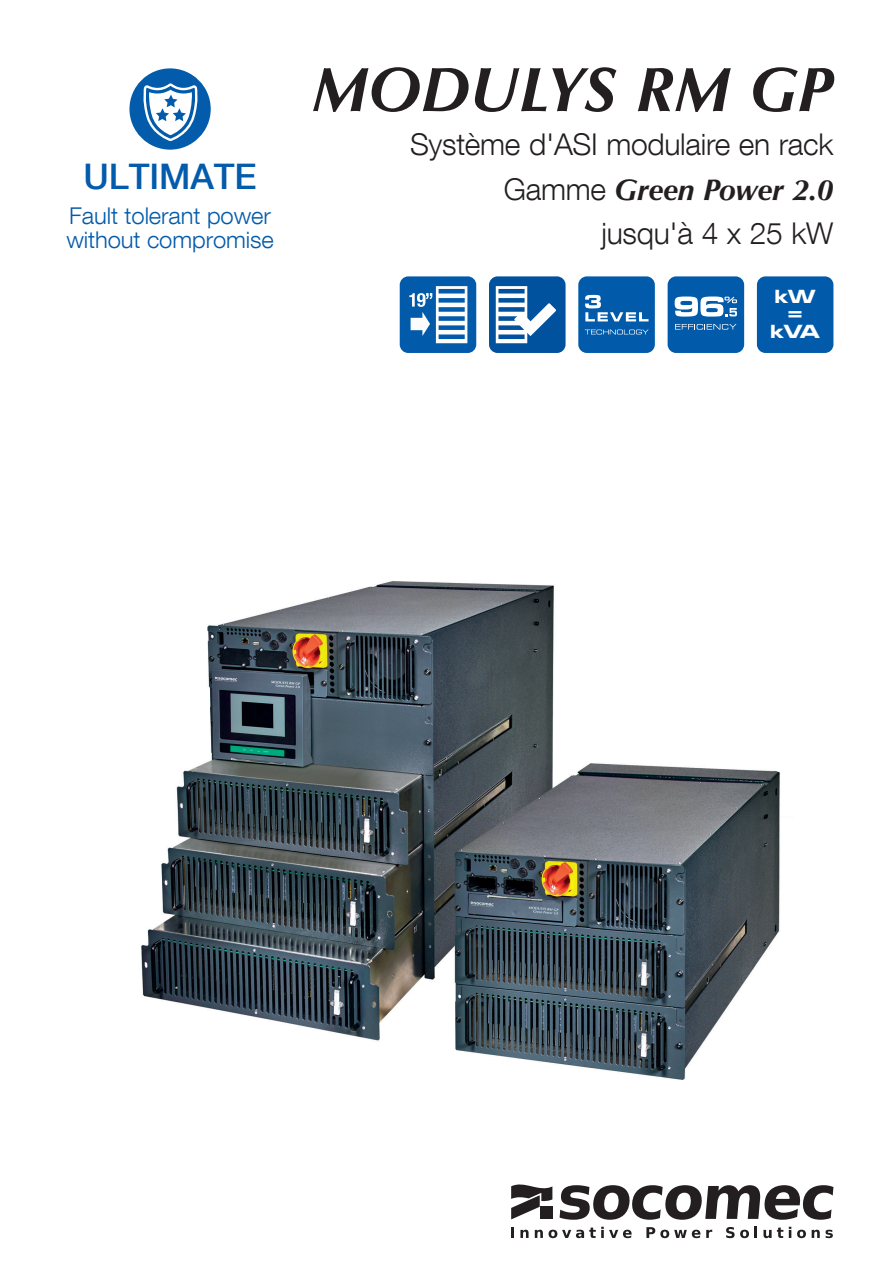
<style>
.page{position:relative;width:893px;height:1263px;background:#fff}
.page>*{position:absolute;margin:0;border:0;box-sizing:border-box;transform-origin:0 0}
.t1{font:italic 700 63px "Optima LT Std";color:#231f20}
.t2{font:500 35.25px "Helvetica Neue LT Com";letter-spacing:-.005em;color:#035bab}
.t3{font:300 30px "Helvetica Neue LT Com";letter-spacing:-.01em;color:#231f20}
.t4{font:italic 700 30px "Optima LT Std";letter-spacing:-.015em;color:#231f20}
.t5{font:300 23.1px/24.2px "Helvetica Neue LT Com";letter-spacing:-.005em;color:#035bab}
.t6{font:19.8px/17.4px "Microgramma D Bold Exte";color:#fff;text-align:center}
.s1{font-family:"Helvetica Neue LT Com";font-weight:300;font-style:normal}
</style>
<div class="page">
<svg style="left:560px;top:1185px;width:273px;height:35px"></svg>
<svg style="left:511px;top:1227px;width:3px;height:11px"></svg>
<svg style="left:520px;top:1230px;width:9px;height:8px"></svg>
<svg style="left:535px;top:1227px;width:97px;height:11px"></svg>
<svg style="left:646px;top:1227px;width:54px;height:11px"></svg>
<svg style="left:706px;top:1230px;width:6px;height:8px"></svg>
<svg style="left:726px;top:1227px;width:23px;height:11px"></svg>
<svg style="left:755px;top:1227px;width:2px;height:11px"></svg>
<svg style="left:763px;top:1227px;width:20px;height:11px"></svg>
<svg style="left:789px;top:1227px;width:2px;height:11px"></svg>
<svg style="left:797px;top:1230px;width:9px;height:8px"></svg>
<svg style="left:812px;top:1230px;width:21px;height:8px"></svg>
<svg style="left:511px;top:1184px;width:41px;height:35px"></svg>
<div style="left:540px;top:1206px;width:12px;height:13px;background:#231f20"></div>
<div style="left:400px;top:276px;width:76px;height:77px;background:#015aaa;border-radius:9px"></div>
<svg style="left:409px;top:286px;width:58px;height:57px"></svg>
<div style="left:489px;top:276px;width:77px;height:77px;background:#00519e;border-radius:9px"></div>
<svg style="left:496px;top:286px;width:60px;height:57px"></svg>
<div style="left:578px;top:276px;width:77px;height:77px;background:#015aaa;border-radius:9px"></div>
<svg style="left:585px;top:295px;width:63px;height:26px"></svg>
<svg style="left:585px;top:330px;width:63px;height:4px"></svg>
<div style="left:668px;top:276px;width:76px;height:77px;background:#015aaa;border-radius:9px"></div>
<svg style="left:675px;top:324px;width:61px;height:6px"></svg>
<svg style="left:675px;top:296px;width:62px;height:21px"></svg>
<div style="left:757px;top:276px;width:76px;height:77px;background:#015aaa;border-radius:9px"></div>
<svg style="left:129px;top:68px;width:82px;height:82px"></svg>
<img style="left:141px;top:581px;width:639px;height:499px">
<p class="t2" style="left:84px;top:155px;width:175px">ULTIMATE</p>
<p class="t5" style="left:66px;top:203px;width:209px">Fault tolerant power without compromise</p>
<h1 class="t1" style="left:312px;top:52px;width:523px">MODULYS RM GP</h1>
<p class="t3" style="left:410px;top:126px;width:425px">Système d'ASI modulaire en rack</p>
<p class="t4" style="left:504px;top:172px;width:331px"><span class="s1">Gamme</span> Green Power 2.0</p>
<p class="t3" style="left:602px;top:215px;width:233px">jusqu'à 4 x 25 kW</p>
<p class="t6" style="left:770px;top:287px;width:51px">kW = kVA</p>
</div>
